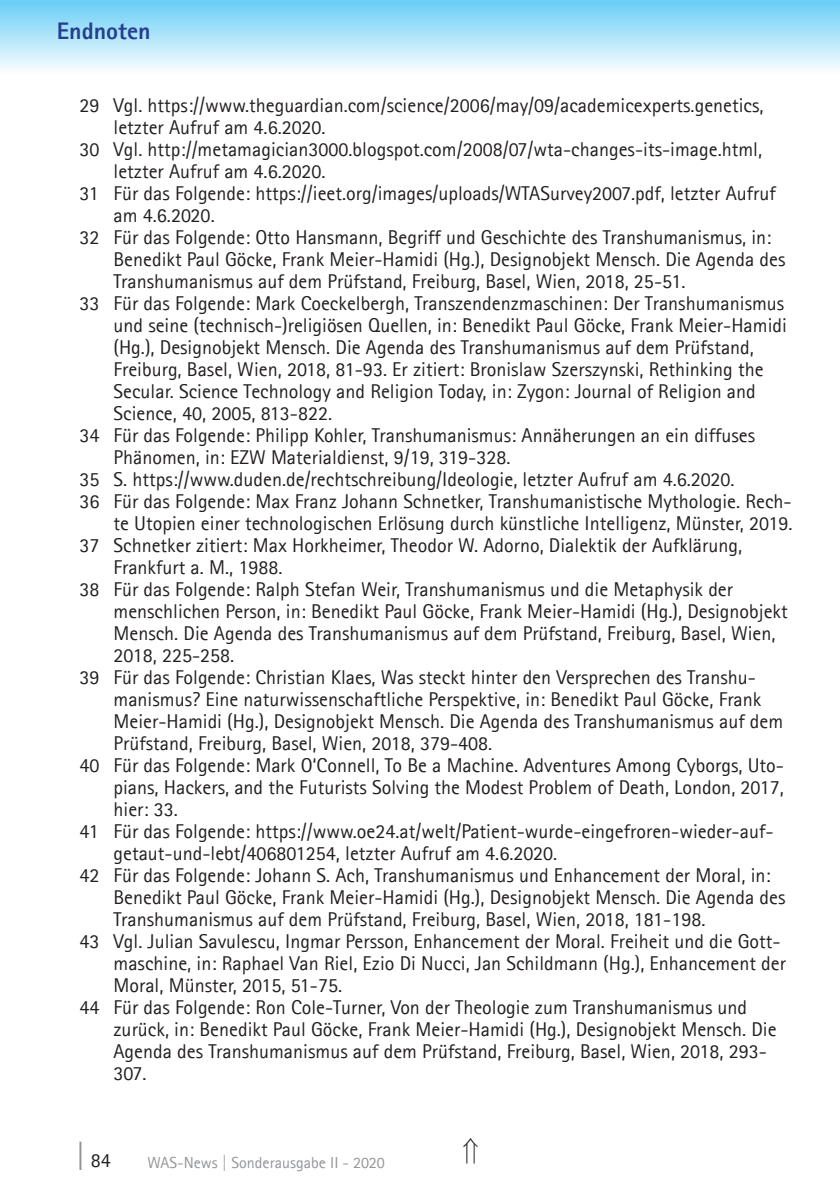
<style>
.page{position:relative;width:840px;height:1191px;background:#fff}
.page>*{position:absolute;margin:0;border:0;box-sizing:border-box;transform-origin:0 0}
.Heading_1{font:800 24px "Agfa Rotis Sans Serif";color:#253f8e}
.t1{font:20px/22px "Agfa Rotis Sans Serif";color:#231f20}
.t2{font:16px "Agfa Rotis Sans Serif";color:#939598}
</style>
<div class="page">
<hr style="left:79px;top:1141px;width:2px;height:29px;background:#939598">
<div style="left:0;top:0;width:839px;height:74px;background:linear-gradient(to bottom,#66cdf5,#fafdfe)"></div>
<p class="Heading_1" style="left:57px;top:16px;width:95px">Endnoten</p>
<p class="t1" style="left:113px;top:94px;width:651px;text-indent:-34px">29 Vgl. https://www.theguardian.com/science/2006/may/09/academicexperts.genetics, letzter Aufruf am 4.6.2020.</p>
<p class="t1" style="left:113px;top:138px;width:650px;text-indent:-34px">30 Vgl. http://metamagician3000.blogspot.com/2008/07/wta-changes-its-image.html, letzter Aufruf am 4.6.2020.</p>
<p class="t1" style="left:113px;top:182px;width:663px;text-indent:-34px">31 Für das Folgende: https://ieet.org/images/uploads/WTASurvey2007.pdf, letzter Aufruf am 4.6.2020.</p>
<p class="t1" style="left:113px;top:226px;width:673px;text-indent:-34px">32 Für das Folgende: Otto Hansmann, Begriff und Geschichte des Transhumanismus, in:<br>Benedikt Paul Göcke, Frank Meier-Hamidi (Hg.), Designobjekt Mensch. Die Agenda des<br>Transhumanismus auf dem Prüfstand, Freiburg, Basel, Wien, 2018, 25-51.</p>
<p class="t1" style="left:113px;top:292px;width:674px;text-indent:-34px">33 Für das Folgende: Mark Coeckelbergh, Transzendenzmaschinen: Der Transhumanismus und seine (technisch-)religiösen Quellen, in: Benedikt Paul Göcke, Frank Meier-Hamidi (Hg.), Designobjekt Mensch. Die Agenda des Transhumanismus auf dem Prüfstand, Freiburg, Basel, Wien, 2018, 81-93. Er zitiert: Bronislaw Szerszynski, Rethinking the Secular. Science Technology and Religion Today, in: Zygon: Journal of Religion and Science, 40, 2005, 813-822.</p>
<p class="t1" style="left:113px;top:424px;width:642px;text-indent:-34px">34 Für das Folgende: Philipp Kohler, Transhumanismus: Annäherungen an ein diffuses<br>Phänomen, in: EZW Materialdienst, 9/19, 319-328.</p>
<p class="t1" style="left:79px;top:468px;width:656px">35 S. https://www.duden.de/rechtschreibung/Ideologie, letzter Aufruf am 4.6.2020.</p>
<p class="t1" style="left:79px;top:490px;width:714px;text-align:right">36 Für das Folgende: Max Franz Johann Schnetker, Transhumanistische Mythologie. Rech&shy;te Utopien einer technologischen Erlösung durch künstliche Intelligenz, Münster, 2019.</p>
<p class="t1" style="left:113px;top:534px;width:629px;text-indent:-34px">37 Schnetker zitiert: Max Horkheimer, Theodor W. Adorno, Dialektik der Aufklärung,<br>Frankfurt a. M., 1988.</p>
<p class="t1" style="left:113px;top:578px;width:675px;text-indent:-34px">38 Für das Folgende: Ralph Stefan Weir, Transhumanismus und die Metaphysik der menschlichen Person, in: Benedikt Paul Göcke, Frank Meier-Hamidi (Hg.), Designobjekt Mensch. Die Agenda des Transhumanismus auf dem Prüfstand, Freiburg, Basel, Wien, 2018, 225-258.</p>
<p class="t1" style="left:113px;top:666px;width:671px;text-indent:-34px">39 Für das Folgende: Christian Klaes, Was steckt hinter den Versprechen des Transhu&shy;manismus? Eine naturwissenschaftliche Perspektive, in: Benedikt Paul Göcke, Frank Meier-Hamidi (Hg.), Designobjekt Mensch. Die Agenda des Transhumanismus auf dem Prüfstand, Freiburg, Basel, Wien, 2018, 379-408.</p>
<p class="t1" style="left:113px;top:754px;width:671px;text-align:justify;text-indent:-34px">40 Für das Folgende: Mark O‘Connell, To Be a Machine. Adventures Among Cyborgs, Uto&shy;pians, Hackers, and the Futurists Solving the Modest Problem of Death, London, 2017, hier: 33.</p>
<p class="t1" style="left:113px;top:820px;width:661px;text-indent:-34px">41 Für das Folgende: https://www.oe24.at/welt/Patient-wurde-eingefroren-wieder-auf&shy;getaut-und-lebt/406801254, letzter Aufruf am 4.6.2020.</p>
<p class="t1" style="left:113px;top:864px;width:673px;text-indent:-34px">42 Für das Folgende: Johann S. Ach, Transhumanismus und Enhancement der Moral, in:<br>Benedikt Paul Göcke, Frank Meier-Hamidi (Hg.), Designobjekt Mensch. Die Agenda des<br>Transhumanismus auf dem Prüfstand, Freiburg, Basel, Wien, 2018, 181-198.</p>
<p class="t1" style="left:113px;top:930px;width:673px;text-indent:-34px">43 Vgl. Julian Savulescu, Ingmar Persson, Enhancement der Moral. Freiheit und die Gott&shy;maschine, in: Raphael Van Riel, Ezio Di Nucci, Jan Schildmann (Hg.), Enhancement der<br>Moral, Münster, 2015, 51-75.</p>
<p class="t1" style="left:113px;top:996px;width:664px;text-indent:-34px">44 Für das Folgende: Ron Cole-Turner, Von der Theologie zum Transhumanismus und zurück, in: Benedikt Paul Göcke, Frank Meier-Hamidi (Hg.), Designobjekt Mensch. Die Agenda des Transhumanismus auf dem Prüfstand, Freiburg, Basel, Wien, 2018, 293- 307.</p>
<p class="t1" style="left:91px;top:1149px;width:21px">84</p>
<p class="t2" style="left:147px;top:1153px;width:239px">WAS-News | Sonderausgabe II - 2020</p>
</div>
